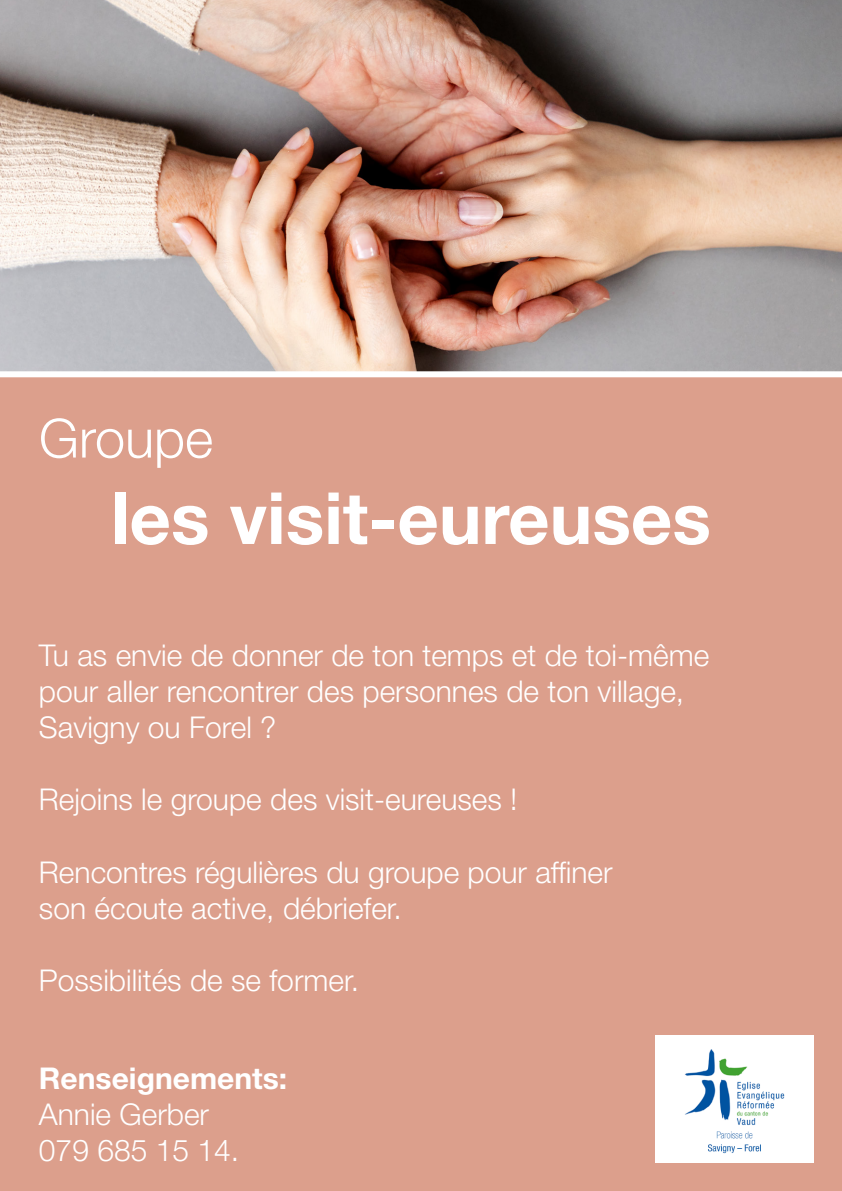
<style>
.page{position:relative;width:842px;height:1191px;background:#fff}
.page>*{position:absolute;margin:0;border:0;box-sizing:border-box;transform-origin:0 0}
.t1{font:700 72px "Helvetica Neue LT Std";color:#fff}
.t2{font:300 54px "Helvetica Neue LT Std";color:#fff}
.t3{font:300 30px/36px "Helvetica Neue LT Std";color:#fff}
.s1{font-weight:700}
</style>
<div class="page">
<div style="left:0;top:353px;width:842px;height:838px;background:#dc9f8c"></div>
<img style="left:655px;top:1035px;width:159px;height:127px">
<img style="left:0;top:0;width:842px;height:371px">
<div style="left:0;top:371px;width:842px;height:6px;background:#fff"></div>
<p class="t2" style="left:39px;top:405px;width:176px">Groupe</p>
<p class="t1" style="left:111px;top:474px;width:601px">les visit-eureuses</p>
<p class="t3" style="left:39px;top:637px;width:672px">Tu as envie de donner de ton temps et de toi-même pour aller rencontrer des personnes de ton village,<br>Savigny ou Forel ?</p>
<p class="t3" style="left:39px;top:781px;width:480px">Rejoins le groupe des visit-eureuses !</p>
<p class="t3" style="left:39px;top:853px;width:575px">Rencontres régulières du groupe pour affiner son écoute active, débriefer.</p>
<p class="t3" style="left:39px;top:961px;width:322px">Possibilités de se former.</p>
<p class="t3" style="left:39px;top:1059px;width:250px"><span class="s1">Renseignements:<br></span>Annie Gerber<br>079 685 15 14.</p>
</div>
